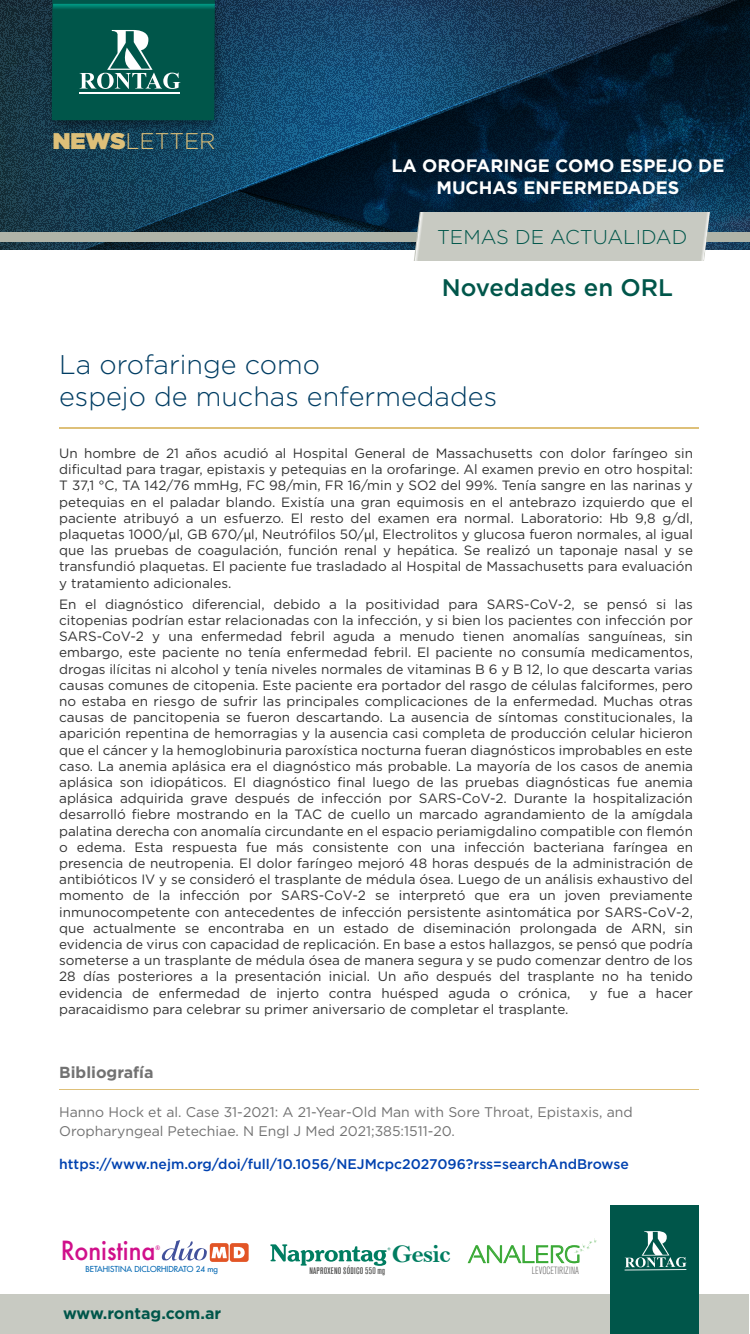
<style>
.page{position:relative;width:750px;height:1334px;background:#fff}
.page>*{position:absolute;margin:0;border:0;box-sizing:border-box;transform-origin:0 0}
.t1{font:300 27px/32.4px "Gotham";color:#003d63}
.t2{font:500 25.7px "Futura";color:#d0108b;scale:.91 1}
.t3{font:25.5px "Bell MT Bold";letter-spacing:-.04em;color:#007d61}
.t4{font:300 24.2px "Sansation";color:#39a935}
.t5{font:500 24px "Gotham";color:#00564a}
.t6{font:300 22.7px "Gotham";color:#dec079}
.t7{font:300 20px "Gotham";color:#00564a}
.t8{font:700 18px/21.6px "Gotham";color:#fff;text-align:center}
.t9{font:700 16px "Gotham";color:#00564a}
.t10{font:700 16px "Gotham";color:#727272}
.t11{font:14px/18.8px "Gotham";color:#727272}
.t12{font:500 14px "Gotham";color:#0042b0}
.t13{font:13.5px/16.2px "Gotham";color:#333;text-align:justify}
.t14{font:300 condensed 10.4px "Akzidenz Grotesk Std";letter-spacing:.01em;color:#696868}
.t15{font:500 condensed 9.5px "Akzidenz Grotesk Std";letter-spacing:.03em;color:#525251}
.t16{font:8.1px "Futura";color:#0066b2}
.t17{font:500 6px "Futura";color:#d0108b;scale:.91 1}
.s1{font-weight:900}
.s2{font-family:"Myriad Pro"}
</style>
<div class="page">
<img style="left:0;top:0;width:238px;height:250px">
<img style="left:238px;top:0;width:512px;height:250px">
<img style="left:21px;top:0;width:231px;height:163px">
<svg style="left:52px;top:0;width:164px;height:122px;background:#106156"></svg>
<hr style="left:79px;top:92px;width:101px;height:2px;background:#fff">
<div style="left:0;top:232px;width:464px;height:10px;background:#b0b4a8"></div>
<div style="left:691px;top:232px;width:59px;height:10px;background:#b0b4a8"></div>
<div style="left:414px;top:212px;width:296px;height:49px;background:#c8cac2"></div>
<hr style="left:59px;top:427px;width:640px;height:2px;background:#dec079">
<hr style="left:59px;top:1089px;width:640px;height:1px;background:#dec079">
<div style="left:210px;top:1243px;width:19px;height:19px;background:#e25526;border-radius:3px"></div>
<div style="left:230px;top:1243px;width:19px;height:19px;background:#e25526;border-radius:3px"></div>
<svg style="left:162px;top:1240px;width:65px;height:22px"></svg>
<svg style="left:234px;top:1247px;width:11px;height:11px"></svg>
<svg style="left:468px;top:1238px;width:129px;height:25px"></svg>
<div style="left:0;top:1294px;width:749px;height:40px;background:#c8cac2"></div>
<div style="left:610px;top:1205px;width:89px;height:129px;background:#00564a"></div>
<svg style="left:625px;top:1231px;width:62px;height:39px"></svg>
<svg style="left:270px;top:1244px;width:120px;height:22px"></svg>
<h3 class="t6" style="left:53px;top:127px;width:164px"><span class="s1">NEWS</span>LETTER</h3>
<h3 class="t8" style="left:391px;top:155px;width:335px">LA OROFARINGE COMO ESPEJO DE<br>MUCHAS ENFERMEDADES</h3>
<h3 class="t7" style="left:437px;top:224px;width:252px">TEMAS DE ACTUALIDAD</h3>
<h3 class="t5" style="left:442px;top:272px;width:233px">Novedades en ORL</h3>
<h1 class="t1" style="left:59px;top:347px;width:439px">La orofaringe como<br>espejo de muchas enfermedades</h1>
<p class="t13" style="left:59px;top:445px;width:635px">Un hombre de 21 años acudió al Hospital General de Massachusetts con dolor faríngeo sin dificultad para tragar, epistaxis y petequias en la orofaringe. Al examen previo en otro hospital:<br>T 37,1 °C, TA 142/76 mmHg, FC 98/min, FR 16/min y SO2 del 99%. Tenía sangre en las narinas y petequias en el paladar blando. Existía una gran equimosis en el antebrazo izquierdo que el paciente atribuyó a un esfuerzo. El resto del examen era normal. Laboratorio: Hb 9,8 g/dl, plaquetas 1000/<span class="s2">µ</span>l, GB 670/<span class="s2">µ</span>l, Neutrófilos 50/<span class="s2">µ</span>l, Electrolitos y glucosa fueron normales, al igual que las pruebas de coagulación, función renal y hepática. Se realizó un taponaje nasal y se transfundió plaquetas. El paciente fue trasladado al Hospital de Massachusetts para evaluación y tratamiento adicionales.</p>
<p class="t13" style="left:59px;top:596px;width:635px">En el diagnóstico diferencial, debido a la positividad para SARS-CoV-2, se pensó si las citopenias podrían estar relacionadas con la infección, y si bien los pacientes con infección por SARS-CoV-2 y una enfermedad febril aguda a menudo tienen anomalías sanguíneas, sin embargo, este paciente no tenía enfermedad febril. El paciente no consumía medicamentos, drogas ilícitas ni alcohol y tenía niveles normales de vitaminas B 6 y B 12, lo que descarta varias causas comunes de citopenia. Este paciente era portador del rasgo de células falciformes, pero no estaba en riesgo de sufrir las principales complicaciones de la enfermedad. Muchas otras causas de pancitopenia se fueron descartando. La ausencia de síntomas constitucionales, la aparición repentina de hemorragias y la ausencia casi completa de producción celular hicieron que el cáncer y la hemoglobinuria paroxística nocturna fueran diagnósticos improbables en este caso. La anemia aplásica era el diagnóstico más probable. La mayoría de los casos de anemia aplásica son idiopáticos. El diagnóstico final luego de las pruebas diagnósticas fue anemia aplásica adquirida grave después de infección por SARS-CoV-2. Durante la hospitalización desarrolló fiebre mostrando en la TAC de cuello un marcado agrandamiento de la amígdala palatina derecha con anomalía circundante en el espacio periamigdalino compatible con flemón o edema. Esta respuesta fue más consistente con una infección bacteriana faríngea en presencia de neutropenia. El dolor faríngeo mejoró 48 horas después de la administración de antibióticos IV y se consideró el trasplante de médula ósea. Luego de un análisis exhaustivo del momento de la infección por SARS-CoV-2 se interpretó que era un joven previamente inmunocompetente con antecedentes de infección persistente asintomática por SARS-CoV-2, que actualmente se encontraba en un estado de diseminación prolongada de ARN, sin evidencia de virus con capacidad de replicación. En base a estos hallazgos, se pensó que podría someterse a un trasplante de médula ósea de manera segura y se pudo comenzar dentro de los 28 días posteriores a la presentación inicial. Un año después del trasplante no ha tenido evidencia de enfermedad de injerto contra huésped aguda o crónica,</p>
<p class="t13" style="left:590px;top:984px;width:105px">y fue a hacer</p>
<p class="t13" style="left:59px;top:1001px;width:511px">paracaidismo para celebrar su primer aniversario de completar el trasplante.</p>
<p class="t10" style="left:59px;top:1062px;width:96px">Bibliografía</p>
<p class="t11" style="left:59px;top:1103px;width:575px">Hanno Hock et al. Case 31-2021: A 21-Year-Old Man with Sore Throat, Epistaxis, and<br>Oropharyngeal Petechiae. N Engl J Med 2021;385:1511-20.</p>
<p class="t12" style="left:59px;top:1155px;width:571px">https://www.nejm.org/doi/full/10.1056/NEJMcpc2027096?rss=searchAndBrowse</p>
<h2 class="t2" style="left:61px;top:1233px;width:106px">Ronistina</h2>
<p class="t17" style="left:156px;top:1243px;width:7px">®</p>
<p class="t16" style="left:86px;top:1264px;width:134px">BETAHISTINA DICLORHIDRATO 24 mg</p>
<p class="t9" style="left:63px;top:1302px;width:160px">www.rontag.com.ar</p>
<p class="t15" style="left:310px;top:1265px;width:77px">NAPROXENO SÓDICO 550 mg</p>
<h3 class="t3" style="left:392px;top:1239px;width:61px">Gesic</h3>
<h3 class="t4" style="left:468px;top:1241px;width:114px">ANALERG</h3>
<p class="t14" style="left:532px;top:1265px;width:49px">LEVOCETIRIZINA</p>
</div>
